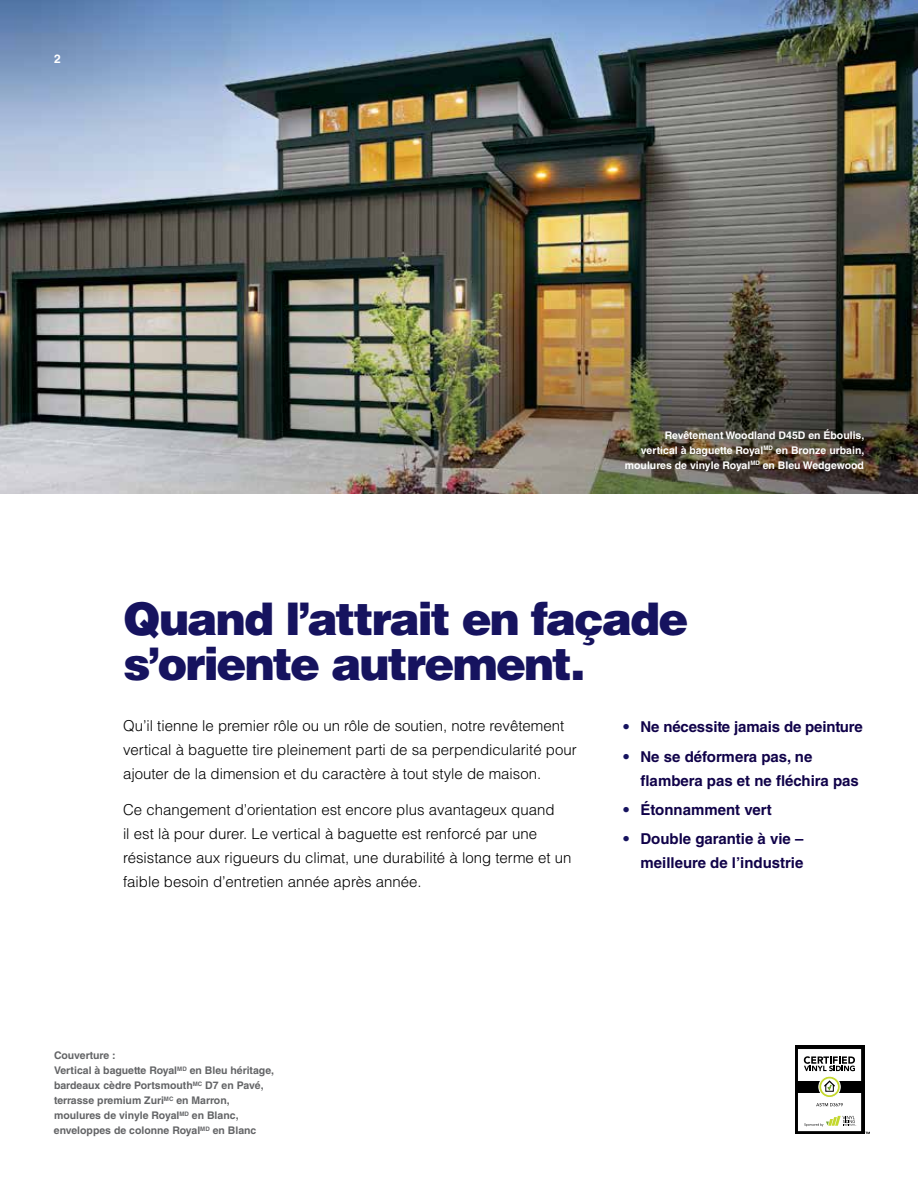
<style>
.page{position:relative;width:918px;height:1188px;background:#fff}
.page>*{position:absolute;margin:0;border:0;box-sizing:border-box;transform-origin:0 0}
.t1{font:900 45px/45px "Helvetica LT Std";letter-spacing:-.04em;color:#16135f}
.t2{font:300 15px/24px "Helvetica LT Std";color:#000}
.t3{font:700 15px/24px "Helvetica LT Std";color:#100249}
.t4{font:700 12px "Helvetica LT Std";color:#fff}
.t5{font:700 10.5px/15px "Helvetica LT Std";color:#636466}
.t6{font:700 10.5px/15px "Helvetica LT Std";color:#fff;text-align:right}
.s1{font-weight:300;color:#16135f}
</style>
<div class="page">
<img style="left:0;top:0;width:918px;height:494px">
<div style="left:795px;top:1046px;width:69px;height:88px;background:#000"></div>
<div style="left:797px;top:1048px;width:65px;height:84px;background:#fff;border:1px solid #000"></div>
<div style="left:795px;top:1081px;width:69px;height:12px;background:#000"></div>
<svg style="left:804px;top:1116px;width:53px;height:11px"></svg>
<svg style="left:804px;top:1056px;width:51px;height:50px"></svg>
<div style="left:825px;top:1084px;width:9px;height:8px;border:1px solid #000"></div>
<p class="t4" style="left:54px;top:51px;width:8px">2</p>
<p class="t6" style="left:625px;top:427px;width:241px">Revêtement Woodland D45D en Éboulis,<br>vertical à baguette Royal<sup>MD</sup> en Bronze urbain, moulures de vinyle Royal<sup>MD</sup> en Bleu Wedgewood</p>
<h1 class="t1" style="left:123px;top:595px;width:567px">Quand l’attrait en façade s’oriente autrement.</h1>
<p class="t2" style="left:123px;top:713px;width:455px">Qu’il tienne le premier rôle ou un rôle de soutien, notre revêtement vertical à baguette tire pleinement parti de sa perpendicularité pour ajouter de la dimension et du caractère à tout style de maison.</p>
<p class="t2" style="left:123px;top:798px;width:450px">Ce changement d’orientation est encore plus avantageux quand<br>il est là pour durer. Le vertical à baguette est renforcé par une résistance aux rigueurs du climat, une durabilité à long terme et un faible besoin d’entretien année après année.</p>
<p class="t3" style="left:623px;top:715px;width:242px"><span class="s1">•</span> Ne nécessite jamais de peinture</p>
<p class="t3" style="left:641px;top:744px;width:220px;text-indent:-18px"><span class="s1">•</span> Ne se déformera pas, ne flambera pas et ne fléchira pas</p>
<p class="t3" style="left:623px;top:798px;width:151px"><span class="s1">•</span> Étonnamment vert</p>
<p class="t3" style="left:623px;top:827px;width:182px;text-align:right"><span class="s1">•</span> Double garantie à vie – meilleure de l’industrie</p>
<p class="t5" style="left:54px;top:1048px;width:222px">Couverture :<br>Vertical à baguette Royal<sup>MD</sup> en Bleu héritage, bardeaux cèdre Portsmouth<sup>MC</sup> D7 en Pavé, terrasse premium Zuri<sup>MC</sup> en Marron, moulures de vinyle Royal<sup>MD</sup> en Blanc, enveloppes de colonne Royal<sup>MD</sup> en Blanc</p>
</div>
